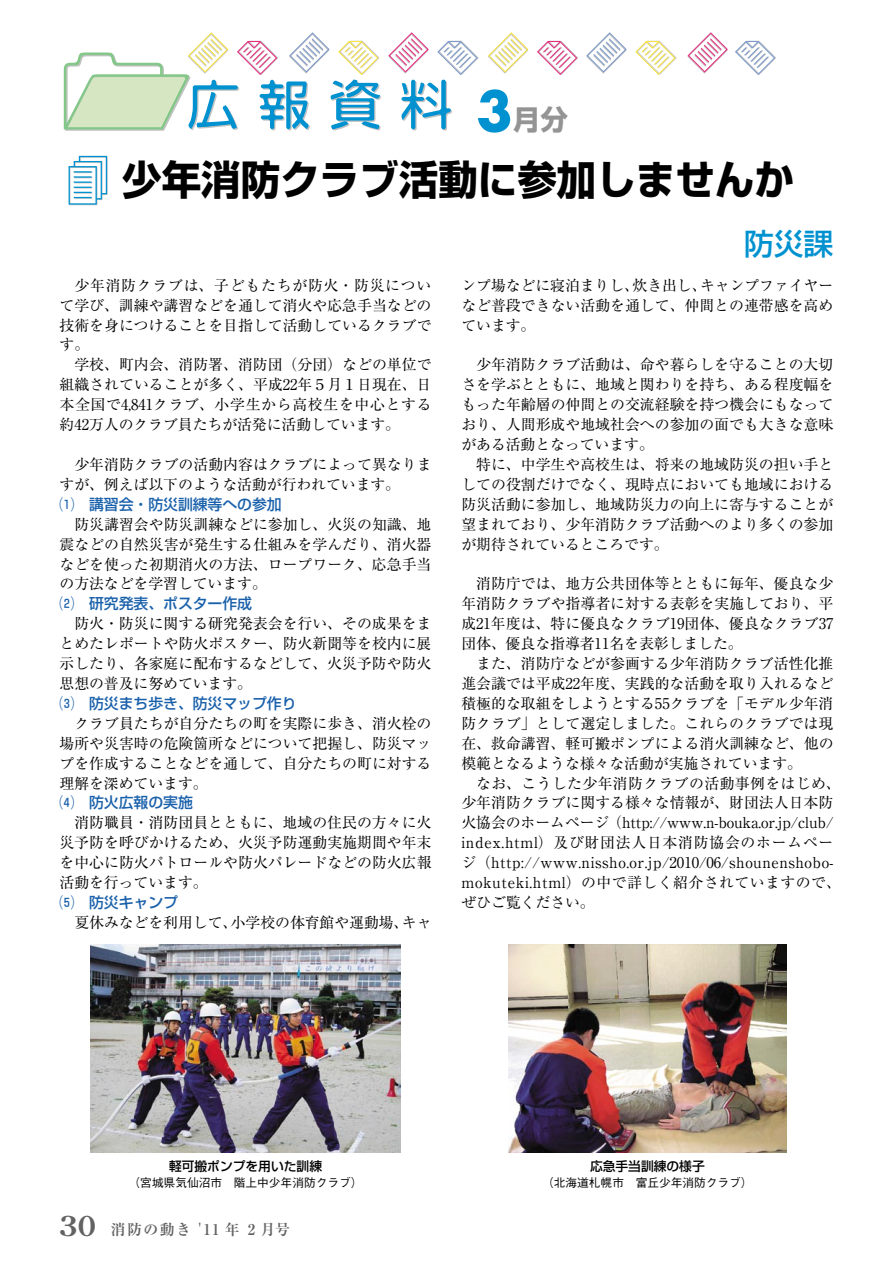
<style>
.page{position:relative;width:893px;height:1263px;background:#fff}
.page>*{position:absolute;margin:0;border:0;box-sizing:border-box;transform-origin:0 0}
.t1{font:700 40.35px "Shin Go Pro";color:#000}
.t2{font:500 29.7px "Shin Go Pro";color:#0092d0}
.t3{font:700 27.6px "Shin Go Pro";color:#949494}
.t4{font:14.85px/20px "Ryumin Pro";color:#000;text-align:justify}
.t5{font:14.85px/20px "Ryumin Pro";letter-spacing:.025em;color:#000}
.t6{font:500 14.85px "Shin Go Pro";letter-spacing:-.005em;color:#1a61ab}
.t7{font:700 14.85px "Ryumin Pro";letter-spacing:.1em;color:#626262}
.t8{font:500 12.75px "Shin Go Pro";color:#000}
.t9{font:500 11.7px "Gothic BBB Pro";color:#000}
.s1{font-family:"Futura";font-size:53.1px;color:#0092d0}
.s2{font-family:"Century Old Style";font-size:27.6px}
</style>
<div class="page">
<svg style="left:537px;top:41px;width:41px;height:34px"></svg>
<svg style="left:488px;top:32px;width:40px;height:42px"></svg>
<svg style="left:635px;top:41px;width:42px;height:34px"></svg>
<svg style="left:586px;top:32px;width:41px;height:42px"></svg>
<svg style="left:735px;top:41px;width:41px;height:34px"></svg>
<svg style="left:687px;top:32px;width:41px;height:42px"></svg>
<svg style="left:64px;top:32px;width:317px;height:99px"></svg>
<svg style="left:388px;top:32px;width:91px;height:99px"></svg>
<svg style="left:69px;top:156px;width:39px;height:49px"></svg>
<img style="left:90px;top:944px;width:311px;height:208px">
<img style="left:508px;top:944px;width:278px;height:208px">
<h3 class="t3" style="left:476px;top:97px;width:93px"><span class="s1">3</span>月分</h3>
<h1 class="t1" style="left:122px;top:147px;width:673px">少年消防クラブ活動に参加しませんか</h1>
<p class="t4" style="left:60px;top:274px;width:374px;text-indent:15px">少年消防クラブは、子どもたちが防火・防災について学び、訓練や講習などを通して消火や応急手当などの技術を身につけることを目指して活動しているクラブです。</p>
<p class="t4" style="left:60px;top:354px;width:374px;text-indent:15px">学校、町内会、消防署、消防団（分団）などの単位で組織されていることが多く、平成22年５月１日現在、日本全国で4,841クラブ、小学生から高校生を中心とする約42万人のクラブ員たちが活発に活動しています。</p>
<p class="t4" style="left:60px;top:453px;width:374px;text-indent:15px">少年消防クラブの活動内容はクラブによって異なりますが、例えば以下のような活動が行われています。</p>
<p class="t6" style="left:60px;top:492px;width:224px">⑴　講習会・防災訓練等への参加</p>
<p class="t4" style="left:60px;top:513px;width:373px;text-indent:15px">防災講習会や防災訓練などに参加し、火災の知識、地震などの自然災害が発生する仕組みを学んだり、消火器などを使った初期消火の方法、ロープワーク、応急手当の方法などを学習しています。</p>
<p class="t6" style="left:60px;top:591px;width:194px">⑵　研究発表、ポスター作成</p>
<p class="t4" style="left:60px;top:613px;width:373px;text-indent:15px">防火・防災に関する研究発表会を行い、その成果をまとめたレポートや防火ポスター、防火新聞等を校内に展示したり、各家庭に配布するなどして、火災予防や防火思想の普及に努めています。</p>
<p class="t6" style="left:60px;top:691px;width:238px">⑶　防災まち歩き、防災マップ作り</p>
<p class="t4" style="left:60px;top:712px;width:373px;text-indent:15px">クラブ員たちが自分たちの町を実際に歩き、消火栓の場所や災害時の危険箇所などについて把握し、防災マップを作成することなどを通して、自分たちの町に対する理解を深めています。</p>
<p class="t6" style="left:60px;top:791px;width:135px">⑷　防火広報の実施</p>
<p class="t4" style="left:60px;top:812px;width:374px;text-indent:15px">消防職員・消防団員とともに、地域の住民の方々に火災予防を呼びかけるため、火災予防運動実施期間や年末を中心に防火パトロールや防火パレードなどの防火広報活動を行っています。</p>
<p class="t6" style="left:60px;top:890px;width:120px">⑸　防災キャンプ</p>
<p class="t4" style="left:74px;top:911px;width:359px">夏休みなどを利用して、小学校の体育館や運動場、キャ</p>
<h2 class="t2" style="left:744px;top:219px;width:91px">防災課</h2>
<p class="t4" style="left:461px;top:274px;width:374px">ンプ場などに寝泊まりし、炊き出し、キャンプファイヤーなど普段できない活動を通して、仲間との連帯感を高めています。</p>
<p class="t4" style="left:461px;top:354px;width:374px;text-indent:15px">少年消防クラブ活動は、命や暮らしを守ることの大切さを学ぶとともに、地域と関わりを持ち、ある程度幅をもった年齢層の仲間との交流経験を持つ機会にもなっており、人間形成や地域社会への参加の面でも大きな意味がある活動となっています。</p>
<p class="t4" style="left:461px;top:453px;width:373px;text-indent:15px">特に、中学生や高校生は、将来の地域防災の担い手としての役割だけでなく、現時点においても地域における防災活動に参加し、地域防災力の向上に寄与することが望まれており、少年消防クラブ活動へのより多くの参加が期待されているところです。</p>
<p class="t4" style="left:461px;top:573px;width:374px;text-indent:15px">消防庁では、地方公共団体等とともに毎年、優良な少年消防クラブや指導者に対する表彰を実施しており、平成21年度は、特に優良なクラブ19団体、優良なクラブ37団体、優良な指導者11名を表彰しました。</p>
<p class="t4" style="left:461px;top:652px;width:374px;text-indent:15px">また、消防庁などが参画する少年消防クラブ活性化推進会議では平成22年度、実践的な活動を取り入れるなど積極的な取組をしようとする55クラブを「モデル少年消防クラブ」として選定しました。これらのクラブでは現在、救命講習、軽可搬ポンプによる消火訓練など、他の模範となるような様々な活動が実施されています。</p>
<p class="t5" style="left:461px;top:772px;width:381px;text-indent:15px">なお、こうした少年消防クラブの活動事例をはじめ、少年消防クラブに関する様々な情報が、財団法人日本防火協会のホームページ（http://www.n-bouka.or.jp/club/ index.html）及び財団法人日本消防協会のホームページ（http://www.nissho.or.jp/2010/06/shounenshobo&shy;mokuteki.html）の中で詳しく紹介されていますので、ぜひご覧ください。</p>
<p class="t8" style="left:169px;top:1155px;width:155px">軽可搬ポンプを用いた訓練</p>
<p class="t9" style="left:129px;top:1173px;width:235px">（宮城県気仙沼市　階上中少年消防クラブ）</p>
<p class="t7" style="left:60px;top:1218px;width:232px"><span class="s2">30</span> 消防の動き '11 年 2 月号</p>
<p class="t8" style="left:590px;top:1155px;width:116px">応急手当訓練の様子</p>
<p class="t9" style="left:542px;top:1173px;width:212px">（北海道札幌市　富丘少年消防クラブ）</p>
</div>
